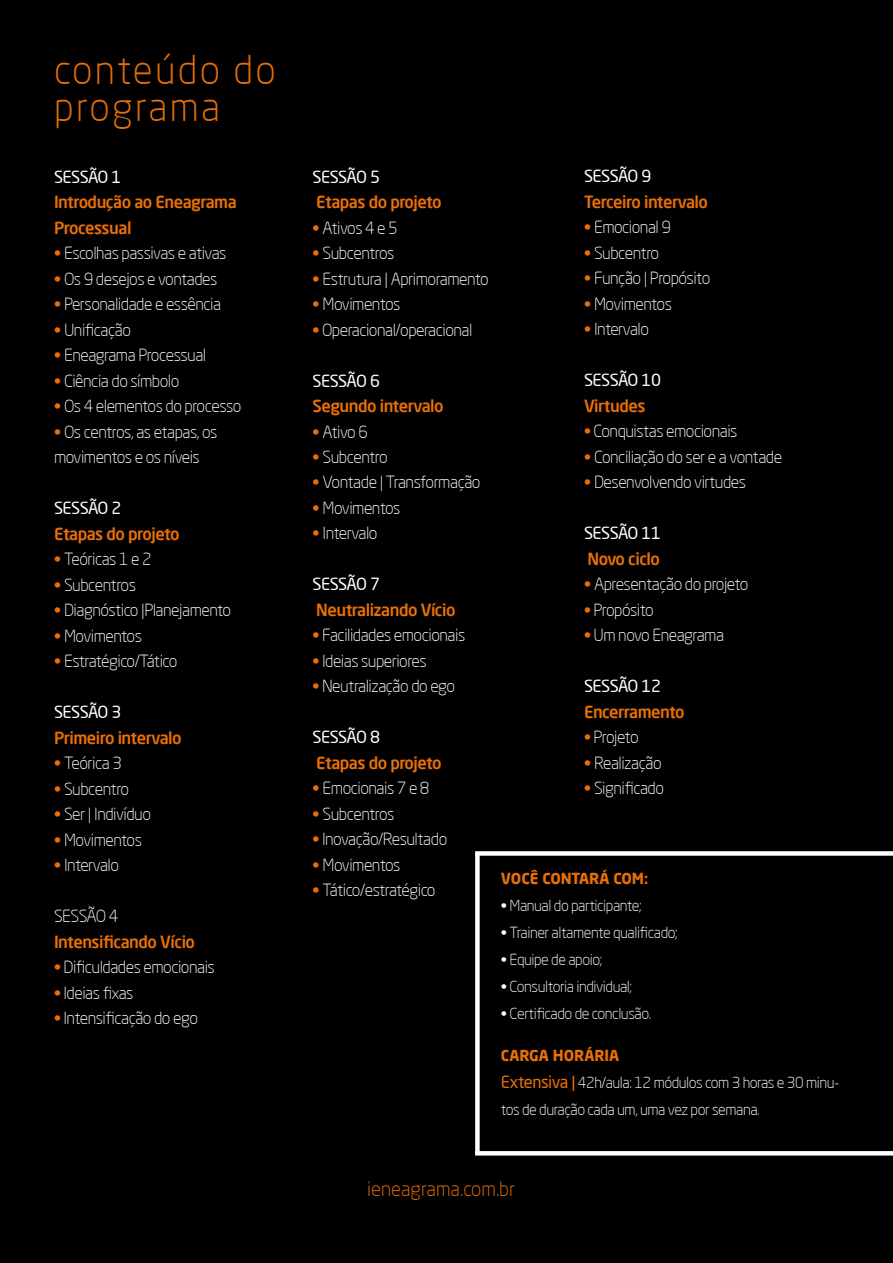
<style>
.page{position:relative;width:893px;height:1263px;background:#000}
.page>*{position:absolute;margin:0;border:0;box-sizing:border-box;transform-origin:0 0}
.t1{font:300 39px/37.5px "Neo Sans Pro";letter-spacing:.06em;color:#ea6f07}
.t2{font:300 19.5px "Neo Sans Pro";color:#ea6f07}
.t3{font:300 16.5px/25.5px "Neo Sans Pro";letter-spacing:-.03em;color:#fff}
.t4{font:500 16.5px/25.5px "Neo Sans Pro";letter-spacing:-.03em;color:#ea6f07}
.t5{font:16.5px "Neo Sans Pro";letter-spacing:-.03em;color:#fff}
.t6{font:300 15px/27px "Neo Sans Pro";letter-spacing:-.03em;color:#fff}
.t7{font:700 15px "Neo Sans Pro";color:#ea6f07}
.s1{font-weight:500;color:#ea6f07}
.s2{font-weight:700;color:#ea6f07}
.s3{font-weight:400;font-size:16.5px;color:#ea6f07}
</style>
<div class="page">
<div style="left:475px;top:851px;width:418px;height:5px;background:#fff"></div>
<div style="left:475px;top:853px;width:5px;height:301px;background:#fff"></div>
<svg style="left:475px;top:1151px;width:418px;height:4px;background:#fafafa"></svg>
<h1 class="t1" style="left:54px;top:50px;width:223px">conteúdo do programa</h1>
<p class="t5" style="left:54px;top:167px;width:69px">SESSÃO 1</p>
<p class="t4" style="left:54px;top:189px;width:184px">Introdução ao Eneagrama<br>Processual</p>
<p class="t3" style="left:54px;top:240px;width:174px"><span class="s1">•</span> Escolhas passivas e ativas</p>
<p class="t3" style="left:54px;top:266px;width:165px"><span class="s1">•</span> Os 9 desejos e vontades</p>
<p class="t3" style="left:54px;top:291px;width:169px"><span class="s1">•</span> Personalidade e essência</p>
<p class="t3" style="left:54px;top:317px;width:79px"><span class="s1">•</span> Unificação</p>
<p class="t3" style="left:54px;top:342px;width:154px"><span class="s1">•</span> Eneagrama Processual</p>
<p class="t3" style="left:54px;top:368px;width:127px"><span class="s1">•</span> Ciência do símbolo</p>
<p class="t3" style="left:54px;top:393px;width:189px"><span class="s1">•</span> Os 4 elementos do processo</p>
<p class="t3" style="left:54px;top:419px;width:165px"><span class="s1">•</span> Os centros, as etapas, os movimentos e os níveis</p>
<p class="t5" style="left:54px;top:498px;width:69px">SESSÃO 2</p>
<p class="t4" style="left:54px;top:520px;width:127px">Etapas do projeto</p>
<p class="t3" style="left:54px;top:546px;width:99px"><span class="s1">•</span> Teóricas 1 e 2</p>
<p class="t3" style="left:54px;top:572px;width:83px"><span class="s1">•</span> Subcentros</p>
<p class="t3" style="left:54px;top:597px;width:179px"><span class="s1">•</span> Diagnóstico |Planejamento</p>
<p class="t3" style="left:54px;top:623px;width:90px"><span class="s1">•</span> Movimentos</p>
<p class="t3" style="left:54px;top:648px;width:125px"><span class="s1">•</span> Estratégico/Tático</p>
<p class="t5" style="left:54px;top:702px;width:69px">SESSÃO 3</p>
<p class="t4" style="left:54px;top:724px;width:129px">Primeiro intervalo</p>
<p class="t3" style="left:54px;top:750px;width:69px"><span class="s1">•</span> Teórica 3</p>
<p class="t3" style="left:54px;top:776px;width:77px"><span class="s1">•</span> Subcentro</p>
<p class="t3" style="left:54px;top:801px;width:98px"><span class="s1">•</span> Ser | Indivíduo</p>
<p class="t3" style="left:54px;top:826px;width:90px"><span class="s1">•</span> Movimentos</p>
<p class="t3" style="left:54px;top:852px;width:67px"><span class="s1">•</span> Intervalo</p>
<p class="t3" style="left:54px;top:903px;width:66px">SESSÃO 4</p>
<p class="t4" style="left:54px;top:928px;width:143px">Intensificando Vício</p>
<p class="t3" style="left:54px;top:954px;width:162px"><span class="s1">•</span> Dificuldades emocionais</p>
<p class="t3" style="left:54px;top:979px;width:81px"><span class="s1">•</span> Ideias fixas</p>
<p class="t3" style="left:54px;top:1005px;width:145px"><span class="s1">•</span> Intensificação do ego</p>
<p class="t5" style="left:313px;top:166px;width:69px">SESSÃO 5</p>
<p class="t4" style="left:316px;top:189px;width:127px">Etapas do projeto</p>
<p class="t3" style="left:313px;top:214px;width:87px"><span class="s1">•</span> Ativos 4 e 5</p>
<p class="t3" style="left:313px;top:240px;width:83px"><span class="s1">•</span> Subcentros</p>
<p class="t3" style="left:313px;top:265px;width:178px"><span class="s1">•</span> Estrutura | Aprimoramento</p>
<p class="t3" style="left:313px;top:291px;width:90px"><span class="s1">•</span> Movimentos</p>
<p class="t3" style="left:313px;top:316px;width:161px"><span class="s1">•</span> Operacional/operacional</p>
<p class="t5" style="left:313px;top:370px;width:69px">SESSÃO 6</p>
<p class="t4" style="left:313px;top:393px;width:133px">Segundo intervalo</p>
<p class="t3" style="left:313px;top:418px;width:57px"><span class="s1">•</span> Ativo 6</p>
<p class="t3" style="left:313px;top:444px;width:77px"><span class="s1">•</span> Subcentro</p>
<p class="t3" style="left:313px;top:469px;width:169px"><span class="s1">•</span> Vontade | Transformação</p>
<p class="t3" style="left:313px;top:495px;width:90px"><span class="s1">•</span> Movimentos</p>
<p class="t3" style="left:313px;top:520px;width:67px"><span class="s1">•</span> Intervalo</p>
<p class="t5" style="left:313px;top:574px;width:69px">SESSÃO 7</p>
<p class="t4" style="left:316px;top:597px;width:141px">Neutralizando Vício</p>
<p class="t3" style="left:313px;top:622px;width:154px"><span class="s1">•</span> Facilidades emocionais</p>
<p class="t3" style="left:313px;top:648px;width:116px"><span class="s1">•</span> Ideias superiores</p>
<p class="t3" style="left:313px;top:673px;width:144px"><span class="s1">•</span> Neutralização do ego</p>
<p class="t5" style="left:313px;top:727px;width:69px">SESSÃO 8</p>
<p class="t4" style="left:316px;top:750px;width:127px">Etapas do projeto</p>
<p class="t3" style="left:313px;top:775px;width:119px"><span class="s1">•</span> Emocionais 7 e 8</p>
<p class="t3" style="left:313px;top:801px;width:83px"><span class="s1">•</span> Subcentros</p>
<p class="t3" style="left:313px;top:826px;width:136px"><span class="s1">•</span> Inovação/Resultado</p>
<p class="t3" style="left:313px;top:852px;width:90px"><span class="s1">•</span> Movimentos</p>
<p class="t3" style="left:313px;top:877px;width:125px"><span class="s1">•</span> Tático/estratégico</p>
<p class="t5" style="left:584px;top:166px;width:69px">SESSÃO 9</p>
<p class="t4" style="left:584px;top:189px;width:126px">Terceiro intervalo</p>
<p class="t3" style="left:584px;top:214px;width:89px"><span class="s1">•</span> Emocional 9</p>
<p class="t3" style="left:584px;top:240px;width:77px"><span class="s1">•</span> Subcentro</p>
<p class="t3" style="left:584px;top:265px;width:128px"><span class="s1">•</span> Função | Propósito</p>
<p class="t3" style="left:584px;top:291px;width:90px"><span class="s1">•</span> Movimentos</p>
<p class="t3" style="left:584px;top:316px;width:67px"><span class="s1">•</span> Intervalo</p>
<p class="t5" style="left:584px;top:370px;width:79px">SESSÃO 10</p>
<p class="t4" style="left:584px;top:393px;width:63px">Virtudes</p>
<p class="t3" style="left:584px;top:418px;width:155px"><span class="s1">•</span> Conquistas emocionais</p>
<p class="t3" style="left:584px;top:444px;width:200px"><span class="s1">•</span> Conciliação do ser e a vontade</p>
<p class="t3" style="left:584px;top:469px;width:164px"><span class="s1">•</span> Desenvolvendo virtudes</p>
<p class="t5" style="left:584px;top:523px;width:79px">SESSÃO 11</p>
<p class="t4" style="left:588px;top:546px;width:74px">Novo ciclo</p>
<p class="t3" style="left:584px;top:571px;width:166px"><span class="s1">•</span> Apresentação do projeto</p>
<p class="t3" style="left:584px;top:597px;width:71px"><span class="s1">•</span> Propósito</p>
<p class="t3" style="left:584px;top:622px;width:142px"><span class="s1">•</span> Um novo Eneagrama</p>
<p class="t5" style="left:584px;top:676px;width:79px">SESSÃO 12</p>
<p class="t4" style="left:584px;top:699px;width:102px">Encerramento</p>
<p class="t3" style="left:584px;top:724px;width:56px"><span class="s1">•</span> Projeto</p>
<p class="t3" style="left:584px;top:750px;width:79px"><span class="s1">•</span> Realização</p>
<p class="t3" style="left:584px;top:775px;width:82px"><span class="s1">•</span> Significado</p>
<p class="t7" style="left:501px;top:869px;width:149px">VOCÊ CONTARÁ COM:</p>
<p class="t6" style="left:501px;top:892px;width:142px">• Manual do participante;</p>
<p class="t6" style="left:501px;top:919px;width:178px">• Trainer altamente qualificado;</p>
<p class="t6" style="left:501px;top:946px;width:103px">• Equipe de apoio;</p>
<p class="t6" style="left:501px;top:973px;width:133px">• Consultoria individual;</p>
<p class="t6" style="left:501px;top:1000px;width:152px">• Certificado de conclusão.</p>
<p class="t6" style="left:501px;top:1042px;width:340px"><span class="s2">CARGA HORÁRIA<br></span><span class="s3">Extensiva |</span> 42h/aula: 12 módulos com 3 horas e 30 minu&shy;tos de duração cada um, uma vez por semana.</p>
<p class="t2" style="left:367px;top:1177px;width:150px">ieneagrama.com.br</p>
</div>
